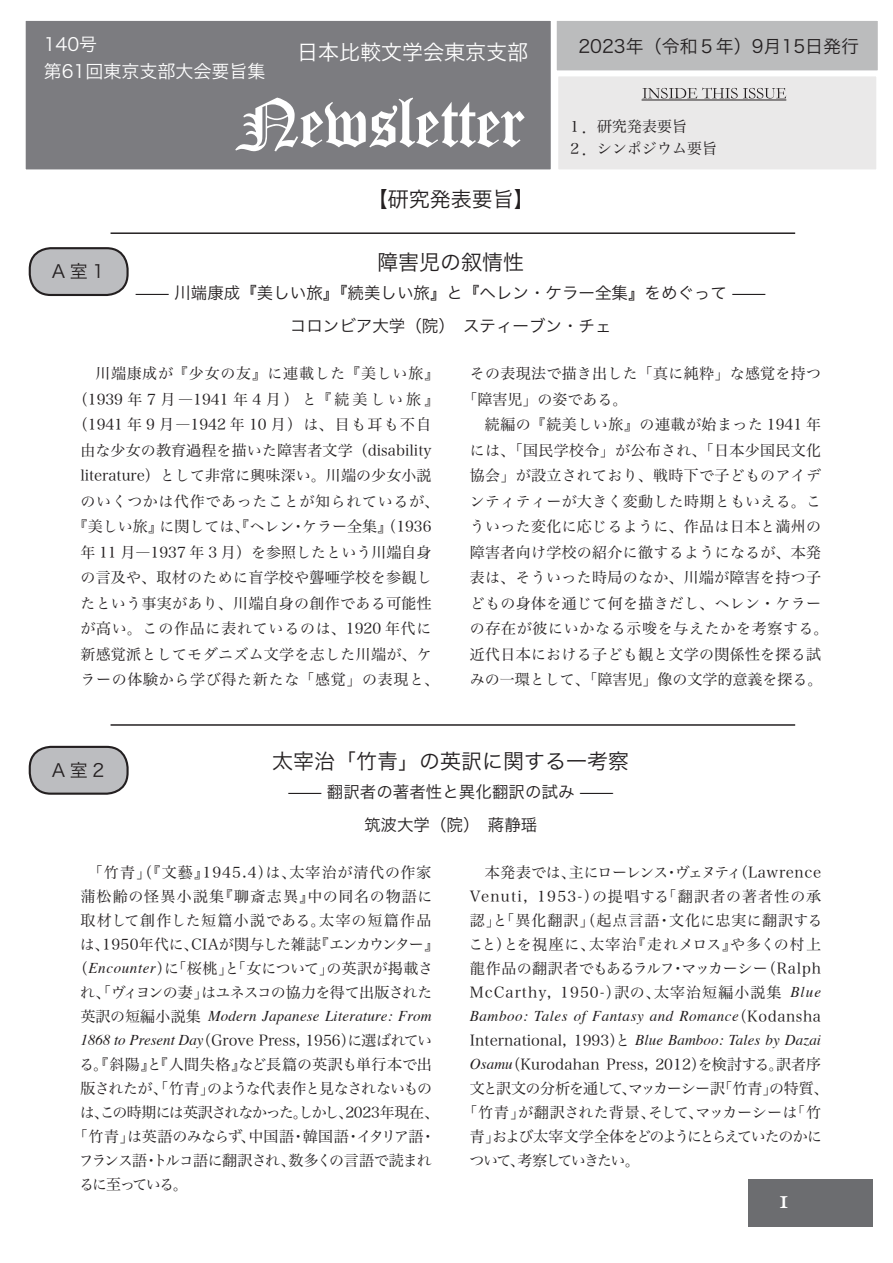
<style>
.page{position:relative;width:893px;height:1263px;background:#fff}
.page>*{position:absolute;margin:0;border:0;box-sizing:border-box;transform-origin:0 0}
.t1{font:27px "Hoefler Text";color:#fff}
.t2{font:21px "Hira Kaku Pro N W3";color:#231f20}
.t3{font:21px "Hira Kaku Pro W3";color:#fff}
.t4{font:18px "Hira Kaku Pro W3";color:#242021}
.t5{font:18px/27px "Hira Kaku Pro W3";color:#fff}
.t6{font:18px "Hira Kaku Pro N W3";letter-spacing:.25em;color:#231f20}
.t7{font:16.5px/33px "Hira Kaku Pro N W3";color:#231f20;text-align:center;scale:2 1}
.t8{font:15px/25.5px "Hira Min Pro N W3";letter-spacing:.02em;color:#231f20;text-align:center}
.t9{font:15px "Hira Min Pro N W3";color:#231f20}
.t10{font:italic 15px/24px "Times";letter-spacing:.035em;color:#231f20}
.t11{font:15px "Hira Min Pro N W3";letter-spacing:-.06em;color:#231f20}
.t12{font:15px "Hira Min Pro N W3";letter-spacing:.05em;color:#231f20}
.t13{font:15px "Hira Min Pro N W3";letter-spacing:.045em;color:#231f20}
.t14{font:italic 15px "Times";letter-spacing:.015em;color:#231f20}
.t15{font:15px "Hira Min Pro N W3";letter-spacing:-.015em;color:#231f20}
.t16{font:15px "Hira Min Pro N W3";letter-spacing:-.055em;color:#231f20}
.t17{font:15px "Hira Min Pro N W3";letter-spacing:-.07em;color:#231f20}
.t18{font:15px "Hira Min Pro N W3";letter-spacing:-.095em;color:#231f20}
.t19{font:15px "Hira Min Pro N W3";letter-spacing:.195em;color:#231f20}
.t20{font:15px/22.5px "Hira Min Pro N W3";color:#242021}
.t21{font:15px "Hira Min Pro N W3";letter-spacing:-.11em;color:#231f20}
.t22{font:15px "Hira Min Pro N W3";letter-spacing:-.115em;color:#231f20}
.s1{font-family:"Times";font-style:italic}
.s2{font-family:"Hira Min Pro N W3";font-style:normal}
</style>
<div class="page">
<div style="left:749px;top:1179px;width:124px;height:48px;background:#6c6d70"></div>
<div style="left:24px;top:19px;width:528px;height:152px;background:#7c7c80"></div>
<div style="left:23px;top:18px;width:531px;height:154px;border:3px solid #fff"></div>
<div style="left:555px;top:19px;width:324px;height:53px;background:#bbbcbd"></div>
<div style="left:554px;top:18px;width:327px;height:55px;border:3px solid #fff"></div>
<div style="left:557px;top:75px;width:321px;height:96px;background:#eae9e9"></div>
<div style="left:555px;top:73px;width:324px;height:99px;border:3px solid #fff"></div>
<svg style="left:235px;top:98px;width:290px;height:53px"></svg>
<svg style="left:642px;top:88px;width:144px;height:11px"></svg>
<hr style="left:642px;top:100px;width:144px;height:1px;background:#231f20">
<div style="left:30px;top:248px;width:98px;height:47px;background:#bcbdc0;border-radius:21px"></div>
<div style="left:29px;top:247px;width:100px;height:49px;border:2px solid #231f20;border-radius:21px"></div>
<div style="left:30px;top:747px;width:98px;height:47px;background:#bcbdc0;border-radius:21px"></div>
<div style="left:29px;top:746px;width:100px;height:49px;border:2px solid #231f20;border-radius:21px"></div>
<hr style="left:111px;top:724px;width:684px;height:2px;background:#231f20">
<hr style="left:111px;top:232px;width:684px;height:2px;background:#231f20">
<p class="t5" style="left:44px;top:29px;width:223px">140号<br>第61回東京支部大会要旨集</p>
<h2 class="t3" style="left:297px;top:33px;width:233px">日本比較文学会東京支部</h2>
<p class="t4" style="left:578px;top:30px;width:282px">2023年（令和５年）9月15日発行</p>
<p class="t20" style="left:567px;top:114px;width:151px">１．研究発表要旨<br>２．シンポジウム要旨</p>
<p class="t6" style="left:52px;top:256px;width:54px">A室1</p>
<h2 class="t2" style="left:367px;top:181px;width:169px">【研究発表要旨】</h2>
<h2 class="t2" style="left:377px;top:244px;width:148px">障害児の叙情性</h2>
<p class="t7" style="left:136px;top:275px;width:316px">—川端康成『美しい旅』『続美しい旅』と『ヘレン・ケラー全集』をめぐって-—コロンビア大学（院）　スティーブン・チェ</p>
<p class="t12" style="left:95px;top:361px;width:345px">川端康成が『少女の友』に連載した『美しい旅』</p>
<p class="t19" style="left:73px;top:386px;width:368px">（1939年7月―1941年4月）と『続美しい旅』</p>
<p class="t9" style="left:73px;top:412px;width:360px">（1941 年 9 月―1942 年 10 月）は、目も耳も不自</p>
<p class="t8" style="left:80px;top:436px;width:353px">由な少女の教育過程を描いた障害者文学（disability</p>
<p class="t8" style="left:80px;top:462px;width:353px">literature）として非常に興味深い。川端の少女小説</p>
<p class="t13" style="left:80px;top:488px;width:360px">のいくつかは代作であったことが知られているが、</p>
<p class="t9" style="left:73px;top:514px;width:360px">『美しい旅』に関しては、『ヘレン・ケラー全集』（1936</p>
<p class="t8" style="left:80px;top:538px;width:353px">年 11 月―1937 年 3 月）を参照したという川端自身</p>
<p class="t8" style="left:80px;top:564px;width:353px">の言及や、取材のために盲学校や聾唖学校を参観し</p>
<p class="t8" style="left:80px;top:589px;width:353px">たという事実があり、川端自身の創作である可能性</p>
<p class="t12" style="left:80px;top:616px;width:353px">が高い。この作品に表れているのは、1920 年代に</p>
<p class="t8" style="left:80px;top:640px;width:353px">新感覚派としてモダニズム文学を志した川端が、ケ</p>
<p class="t13" style="left:80px;top:667px;width:360px">ラーの体験から学び得た新たな「感覚」の表現と、</p>
<p class="t8" style="left:462px;top:360px;width:360px;text-align:left;text-indent:8px">その表現法で描き出した「真に純粋」な感覚を持つ「障害児」の姿である。</p>
<p class="t8" style="left:470px;top:411px;width:360px">続編の『続美しい旅』の連載が始まった 1941 年<br>には、「国民学校令」が公布され、「日本少国民文化協会」が設立されており、戦時下で子どものアイデンティティーが大きく変動した時期ともいえる。こういった変化に応じるように、作品は日本と満州の障害者向け学校の紹介に徹するようになるが、本発表は、そういった時局のなか、川端が障害を持つ子どもの身体を通じて何を描きだし、ヘレン・ケラーの存在が彼にいかなる示唆を与えたかを考察する。近代日本における子ども観と文学の関係性を探る試みの一環として、「障害児」像の文学的意義を探る。</p>
<p class="t6" style="left:52px;top:754px;width:54px">A室2</p>
<h2 class="t2" style="left:272px;top:742px;width:358px">太宰治「竹青」の英訳に関する一考察</h2>
<p class="t7" style="left:288px;top:774px;width:164px">— 翻訳者の著者性と異化翻訳の試み-—筑波大学（院）　蔣静瑶</p>
<p class="t8" style="left:73px;top:859px;width:368px;line-height:24px">「竹青」（『文藝』1945.4）は、太宰治が清代の作家<br>蒲松齢の怪異小説集『聊斎志異』中の同名の物語に取材して創作した短篇小説である。太宰の短篇作品は、1950年代に、CIAが関与した雑誌『エンカウンター』（<span class="s1">Encounter</span>）に「桜桃」と「女について」の英訳が掲載され、「ヴィヨンの妻」はユネスコの協力を得て出版された</p>
<p class="t14" style="left:80px;top:1003px;width:353px"><span class="s2">英訳の短編小説集</span> Modern Japanese Literature: From</p>
<p class="t9" style="left:80px;top:1028px;width:353px"><span class="s1">1868 to Present Day</span>（Grove Press, 1956）に選ばれてい</p>
<p class="t8" style="left:79px;top:1050px;width:354px">る。『斜陽』と『人間失格』など長篇の英訳も単行本で出</p>
<p class="t17" style="left:80px;top:1076px;width:353px">版されたが、「竹青」のような代表作と見なされないもの</p>
<p class="t11" style="left:80px;top:1100px;width:361px">は、この時期には英訳されなかった。しかし、2023年現在、</p>
<p class="t15" style="left:73px;top:1124px;width:364px">「竹青」は英語のみならず、中国語・韓国語・イタリア語・</p>
<p class="t11" style="left:79px;top:1148px;width:354px">フランス語・トルコ語に翻訳され、数多くの言語で読まれ</p>
<p class="t22" style="left:79px;top:1172px;width:110px">るに至っている。</p>
<p class="t8" style="left:468px;top:859px;width:355px;line-height:24px;text-align:justify;text-indent:16px">本発表では、主にローレンス・ヴェヌティ（Lawrence Venuti, 1953-）の提唱する「翻訳者の著者性の承認」と「異化翻訳」（起点言語・文化に忠実に翻訳すること）とを視座に、太宰治『走れメロス』や多くの村上龍作品の翻訳者でもあるラルフ・マッカーシー（Ralph McCarthy, 1950-）訳の、太宰治短編小説集 <span class="s1">Blue</span></p>
<p class="t10" style="left:470px;top:1003px;width:353px">Bamboo: Tales of Fantasy and Romance<span class="s2">（Kodansha<br>International, 1993）と</span> Blue Bamboo: Tales by Dazai</p>
<p class="t8" style="left:470px;top:1050px;width:353px"><span class="s1">Osamu</span>（Kurodahan Press, 2012）を検討する。訳者序</p>
<p class="t16" style="left:470px;top:1076px;width:360px">文と訳文の分析を通して、マッカーシー訳「竹青」の特質、</p>
<p class="t9" style="left:462px;top:1100px;width:360px">「竹青」が翻訳された背景、そして、マッカーシーは「竹</p>
<p class="t18" style="left:470px;top:1124px;width:354px">青」および太宰文学全体をどのようにとらえていたのかに</p>
<p class="t21" style="left:469px;top:1148px;width:172px">ついて、考察していきたい。</p>
<h1 class="t1" style="left:779px;top:1182px;width:12px">1</h1>
</div>
